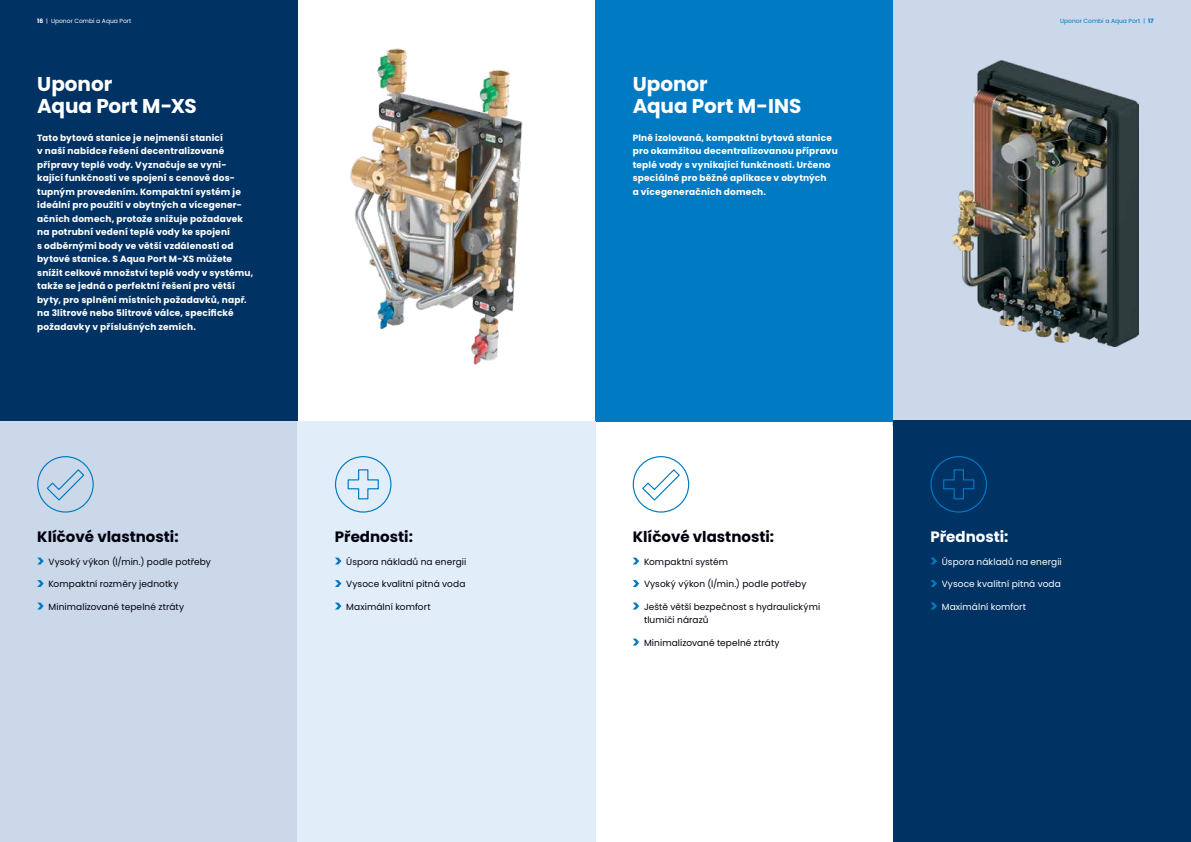
<style>
.page{position:relative;width:1191px;height:842px;background:#fff}
.page>*{position:absolute;margin:0;border:0;box-sizing:border-box;transform-origin:0 0}
.t1{font:700 20px/22px "Poppins";letter-spacing:-.005em;color:#fff}
.t2{font:700 15px "Poppins";color:#00000d}
.t3{font:700 15px "Poppins";color:#fff}
.t4{font:700 9px/13.5px "Poppins";letter-spacing:.02em;color:#fff}
.t5{font:9px/13.5px "Poppins";letter-spacing:.01em;color:#00000d}
.t6{font:9px "Poppins";letter-spacing:.01em;color:#fff}
.t7{font:6px "Poppins";color:#fff}
.t8{font:6px "Poppins";color:#007ac2}
.s1{font-weight:700}
</style>
<div class="page">
<div style="left:893px;top:0;width:298px;height:425px;background:#cad8ea"></div>
<div style="left:893px;top:421px;width:298px;height:421px;background:#003263"></div>
<div style="left:595px;top:0;width:298px;height:421px;background:#007ac2"></div>
<div style="left:297px;top:421px;width:298px;height:421px;background:#e1eef9"></div>
<div style="left:0;top:421px;width:297px;height:421px;background:#cad8ea"></div>
<div style="left:0;top:0;width:298px;height:421px;background:#003263"></div>
<svg style="left:37px;top:558px;width:7px;height:6px"></svg>
<svg style="left:37px;top:580px;width:7px;height:7px"></svg>
<svg style="left:37px;top:603px;width:7px;height:6px"></svg>
<svg style="left:633px;top:558px;width:6px;height:6px"></svg>
<svg style="left:632px;top:580px;width:7px;height:7px"></svg>
<svg style="left:633px;top:603px;width:6px;height:6px"></svg>
<svg style="left:633px;top:639px;width:6px;height:6px"></svg>
<svg style="left:335px;top:558px;width:6px;height:6px"></svg>
<svg style="left:335px;top:580px;width:6px;height:7px"></svg>
<svg style="left:335px;top:603px;width:6px;height:6px"></svg>
<svg style="left:931px;top:558px;width:6px;height:6px"></svg>
<svg style="left:930px;top:580px;width:7px;height:7px"></svg>
<svg style="left:931px;top:603px;width:6px;height:6px"></svg>
<img style="left:350px;top:48px;width:173px;height:317px">
<img style="left:952px;top:60px;width:186px;height:286px">
<svg style="left:632px;top:456px;width:58px;height:57px"></svg>
<svg style="left:37px;top:456px;width:57px;height:57px"></svg>
<div style="left:335px;top:456px;width:56px;height:57px;border:1px solid #007ac2;border-radius:50%"></div>
<svg style="left:347px;top:469px;width:32px;height:31px"></svg>
<div style="left:930px;top:456px;width:57px;height:57px;border:1px solid #007ac2;border-radius:50%"></div>
<svg style="left:943px;top:469px;width:32px;height:31px"></svg>
<p class="t7" style="left:37px;top:17px;width:96px"><span class="s1">16</span> | Uponor Combi a Aqua Port</p>
<p class="t8" style="left:1060px;top:17px;width:95px">Uponor Combi a Aqua Port | <span class="s1">17</span></p>
<h1 class="t1" style="left:37px;top:73px;width:161px">Uponor<br>Aqua Port M-XS</h1>
<p class="t4" style="left:37px;top:131px;width:218px">Tato bytová stanice je nejmenší stanicí<br>v naší nabídce řešení decentralizované přípravy teplé vody. Vyznačuje se vyni&shy;kající funkčností ve spojení s cenově dos&shy;tupným provedením. Kompaktní systém je ideální pro použití v obytných a vícegener&shy;ačních domech, protože snižuje požadavek na potrubní vedení teplé vody ke spojení<br>s odběrnými body ve větší vzdálenosti od bytové stanice. S Aqua Port M-XS můžete snížit celkové množství teplé vody v systému, takže se jedná o perfektní řešení pro větší byty, pro splnění místních požadavků, např. na 3litrové nebo 5litrové válce, specifické požadavky v příslušných zemích.</p>
<h2 class="t2" style="left:37px;top:528px;width:143px">Klíčové vlastnosti:</h2>
<p class="t5" style="left:49px;top:555px;width:164px">Vysoký výkon (l/min.) podle potřeby</p>
<p class="t5" style="left:49px;top:577px;width:131px">Kompaktní rozměry jednotky</p>
<p class="t5" style="left:49px;top:600px;width:137px">Minimalizované tepelné ztráty</p>
<h2 class="t2" style="left:335px;top:528px;width:80px">Přednosti:</h2>
<p class="t5" style="left:346px;top:555px;width:122px">Úspora nákladů na energii</p>
<p class="t5" style="left:346px;top:577px;width:121px">Vysoce kvalitní pitná voda</p>
<p class="t5" style="left:346px;top:600px;width:86px">Maximální komfort</p>
<h1 class="t1" style="left:632px;top:73px;width:170px">Uponor<br>Aqua Port M-INS</h1>
<p class="t4" style="left:632px;top:131px;width:206px">Plně izolovaná, kompaktní bytová stanice pro okamžitou decentralizovanou přípravu teplé vody s vynikající funkčností. Určeno speciálně pro běžné aplikace v obytných<br>a vícegeneračních domech.</p>
<h2 class="t2" style="left:632px;top:528px;width:143px">Klíčové vlastnosti:</h2>
<p class="t5" style="left:644px;top:555px;width:86px">Kompaktní systém</p>
<p class="t5" style="left:644px;top:577px;width:164px">Vysoký výkon (l/min.) podle potřeby</p>
<p class="t5" style="left:644px;top:600px;width:178px">Ještě větší bezpečnost s hydraulickými tlumiči nárazů</p>
<p class="t5" style="left:644px;top:636px;width:137px">Minimalizované tepelné ztráty</p>
<h2 class="t3" style="left:930px;top:528px;width:80px">Přednosti:</h2>
<p class="t6" style="left:941px;top:556px;width:122px">Úspora nákladů na energii</p>
<p class="t6" style="left:941px;top:579px;width:121px">Vysoce kvalitní pitná voda</p>
<p class="t6" style="left:941px;top:601px;width:86px">Maximální komfort</p>
</div>
